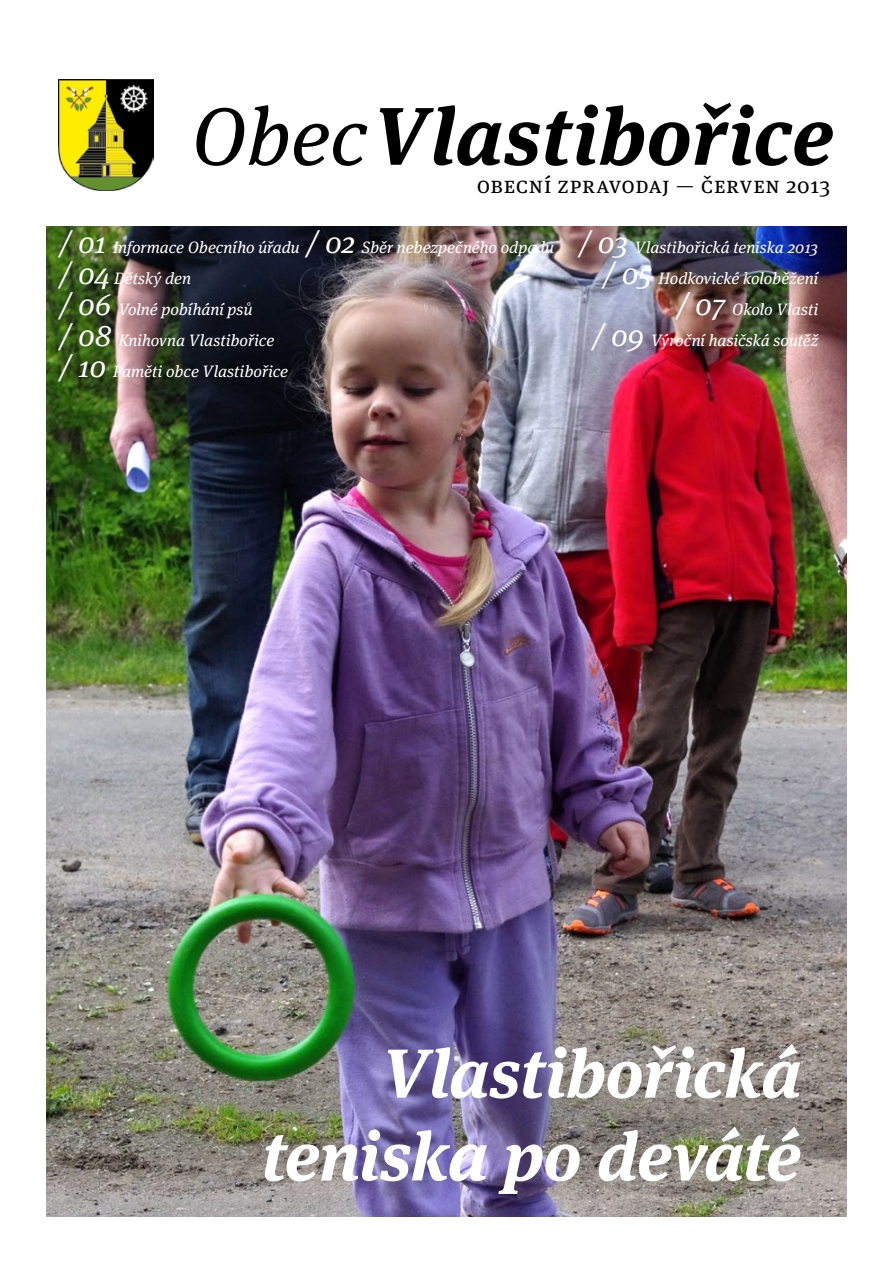
<style>
.page{position:relative;width:893px;height:1263px;background:#fff}
.page>*{position:absolute;margin:0;border:0;box-sizing:border-box;transform-origin:0 0}
.t1{font:italic 700 81.45px "Meta Serif Pro";letter-spacing:.01em;color:#000}
.t2{font:italic 700 69px/82.8px "Meta Serif Pro";letter-spacing:-.01em;color:#fff;text-align:right}
.t3{font:22.65px "Meta Serif Pro";letter-spacing:.03em;color:#000}
.t4{font:italic 16.5px/31px "Meta Serif Pro";color:#fff}
.s1{font-weight:400}
.s2{font-size:30px}
</style>
<div class="page">
<img style="left:46px;top:226px;width:801px;height:991px">
<img style="left:59px;top:80px;width:95px;height:110px">
<h1 class="t1" style="left:191px;top:71px;width:644px"><span class="s1">Obec</span>vlastibořice</h1>
<h3 class="t3" style="left:477px;top:169px;width:355px">obecní zpravodaj — červen 2013</h3>
<p class="t4" style="left:60px;top:231px;width:760px"><span class="s2">/ 01</span> Informace Obecního úřadu <span class="s2">/ 02</span> Sběr nebezpečného odpadu <span class="s2">/ 03</span> Vlastibořická teniska 2013 <span class="s2">/ 04</span> Dětský den</p>
<p class="t4" style="left:603px;top:262px;width:217px"><span class="s2">/ 05</span> Hodkovické koloběžení</p>
<p class="t4" style="left:60px;top:293px;width:195px"><span class="s2">/ 06</span> Volné pobíhání psů</p>
<p class="t4" style="left:677px;top:293px;width:143px"><span class="s2">/ 07</span> Okolo Vlasti</p>
<p class="t4" style="left:60px;top:324px;width:216px"><span class="s2">/ 08</span> Knihovna Vlastibořice</p>
<p class="t4" style="left:592px;top:324px;width:227px"><span class="s2">/ 09</span> Výroční hasičská soutěž</p>
<p class="t4" style="left:60px;top:355px;width:230px"><span class="s2">/ 10</span> Paměti obce Vlastibořice</p>
<h2 class="t2" style="left:262px;top:1026px;width:541px">Vlastibořická teniska po deváté</h2>
</div>
